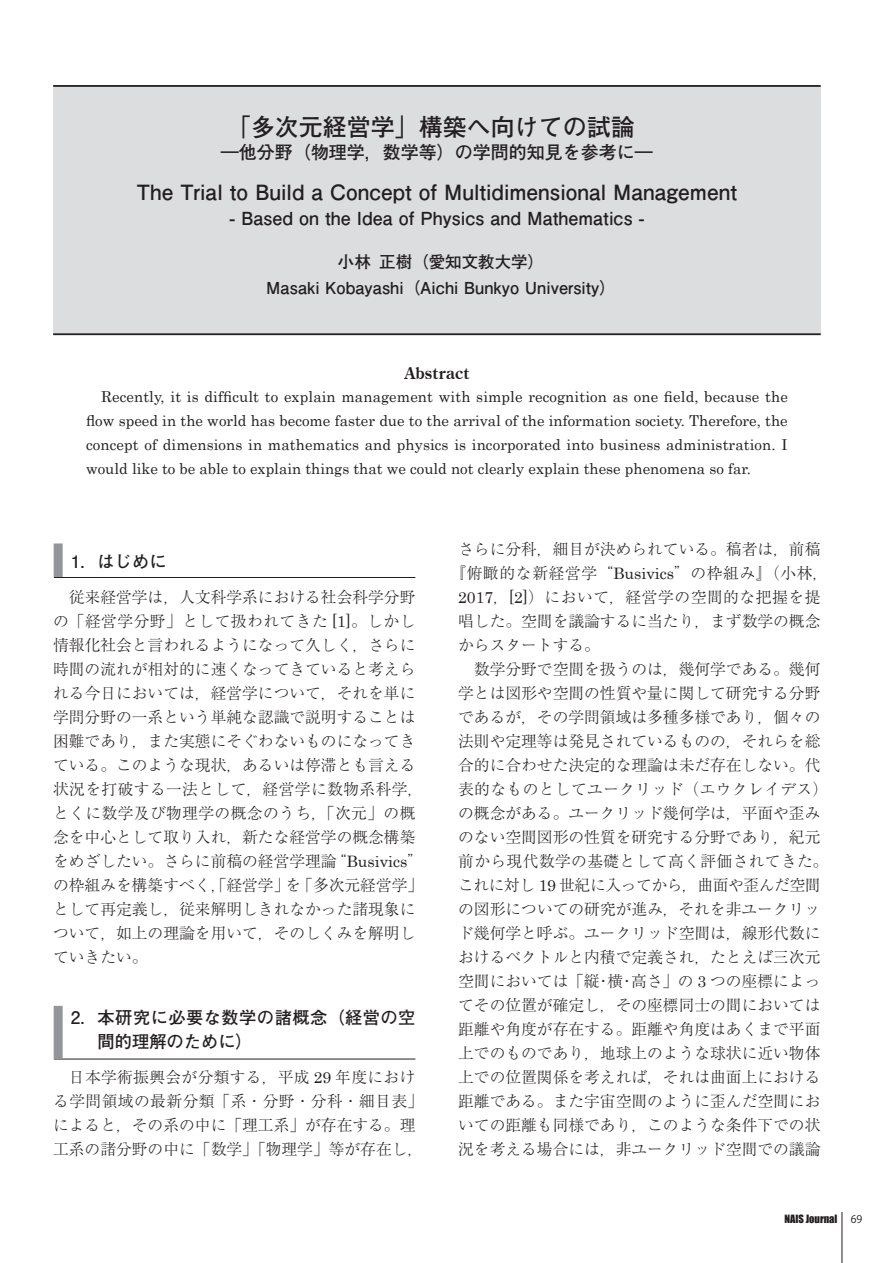
<style>
.page{position:relative;width:893px;height:1263px;background:#fff}
.page>*{position:absolute;margin:0;border:0;box-sizing:border-box;transform-origin:0 0}
.t1{font:500 61.8px "Gothic MB101 Pro";color:#939598;scale:.17 1}
.タイトル_演題{font:700 24px "Futo Go B101 Pro";color:#231f20}
.タイトル_演題英語{font:700 21px "Futo Go B101 Pro";color:#231f20}
.タイトル_英語演題サブ{font:700 18px "Futo Go B101 Pro";color:#231f20}
.タイトル_演題サブ{font:700 18px "Futo Go B101 Pro";color:#231f20}
.t2{font:700 17.25px/24px "Futo Go B101 Pro";letter-spacing:.025em;color:#231f20}
.タイトル_名前英語{font:700 16.5px "Futo Go B101 Pro";color:#231f20}
.タイトル_名前{font:700 16.5px "Futo Go B101 Pro";color:#231f20}
.Abstract_見出し{font:700 16.5px "Century Oldstyle BT";color:#231f20}
.基本本文{font:300 15.75px/24px "Ryumin Pro";color:#231f20;text-align:center}
.基本本文-2{font:300 15.75px "Ryumin Pro";letter-spacing:.04em;color:#231f20}
.基本本文-3{font:300 15.75px "Ryumin Pro";letter-spacing:.035em;color:#231f20}
.Abstract本文{font:15px/24px "Century";color:#231f20;text-align:justify}
.t3{font:10.5px "Impact";color:#231f20}
.t4{font:10.5px "Koz Go Pro";color:#231f20}
.s1{font-family:"Gothic MB101 Pro";font-weight:500;font-size:38.85px;color:#939598}
.s2{font-family:"Century";font-weight:400}
</style>
<div class="page">
<hr style="left:842px;top:1212px;width:1px;height:51px;background:#231f20">
<div style="left:53px;top:86px;width:768px;height:248px;background:#dcdddf"></div>
<hr style="left:53px;top:85px;width:768px;height:2px;background:#231f20">
<hr style="left:53px;top:333px;width:768px;height:2px;background:#231f20">
<hr style="left:54px;top:577px;width:361px;height:1px;background:#231f20">
<hr style="left:54px;top:1059px;width:361px;height:1px;background:#231f20">
<p class="タイトル_演題" style="left:227px;top:107px;width:409px">「多次元経営学」構築へ向けての試論</p>
<p class="タイトル_演題サブ" style="left:221px;top:138px;width:433px">―他分野（物理学，数学等）の学問的知見を参考に―</p>
<p class="タイトル_演題英語" style="left:137px;top:176px;width:602px">The Trial to Build a Concept of Multidimensional Management</p>
<p class="タイトル_英語演題サブ" style="left:230px;top:204px;width:416px">- Based on the Idea of Physics and Mathematics -</p>
<p class="タイトル_名前" style="left:338px;top:249px;width:208px">小林 正樹（愛知文教大学）</p>
<p class="タイトル_名前英語" style="left:266px;top:275px;width:351px">Masaki Kobayashi（Aichi Bunkyo University）</p>
<p class="Abstract_見出し" style="left:404px;top:363px;width:67px">Abstract</p>
<p class="Abstract本文" style="left:86px;top:383px;width:703px;text-indent:15px">Recently, it is difficult to explain management with simple recognition as one field, because the flow speed in the world has become faster due to the arrival of the information society. Therefore, the concept of dimensions in mathematics and physics is incorporated into business administration. I would like to be able to explain things that we could not clearly explain these phenomena so far.</p>
<p class="t2" style="left:53px;top:547px;width:115px"><span class="s1">■</span> 1．はじめに</p>
<p class="基本本文" style="left:53px;top:584px;width:372px;text-align:left;text-indent:16px">従来経営学は，人文科学系における社会科学分野の「経営学分野」として扱われてきた <span class="s2">[1]</span>。しかし情報化社会と言われるようになって久しく，さらに時間の流れが相対的に速くなってきていると考えられる今日においては，経営学について，それを単に学問分野の一系という単純な認識で説明することは困難であり，また実態にそぐわないものになってきている。このような現状，あるいは停滞とも言える状況を打破する一法として，経営学に数物系科学，とくに数学及び物理学の概念のうち，「次元」の概念を中心として取り入れ，新たな経営学の概念構築をめざしたい。さらに前稿の経営学理論“<span class="s2">Busivics</span>”の枠組みを構築すべく，「経営学」を「多次元経営学」として再定義し，従来解明しきれなかった諸現象について，如上の理論を用いて，そのしくみを解明していきたい。</p>
<p class="t1" style="left:53px;top:981px;width:62px">■</p>
<p class="t2" style="left:98px;top:1003px;width:319px;text-indent:-27px">2．本研究に必要な数学の諸概念（経営の空間的理解のために）</p>
<p class="基本本文" style="left:53px;top:1064px;width:372px">日本学術振興会が分類する，平成 <span class="s2">29</span> 年度におけ<br>る学問領域の最新分類「系・分野・分科・細目表」によると，その系の中に「理工系」が存在する。理工系の諸分野の中に「数学」「物理学」等が存在し，</p>
<p class="基本本文" style="left:458px;top:535px;width:364px">さらに分科，細目が決められている。稿者は，前稿</p>
<p class="基本本文-2" style="left:450px;top:560px;width:379px">『俯瞰的な新経営学“<span class="s2">Busivics</span>”の枠組み』（小林，</p>
<p class="基本本文-3" style="left:458px;top:584px;width:364px"><span class="s2">2017</span>，<span class="s2">[2]</span>）において，経営学の空間的な把握を提</p>
<p class="基本本文" style="left:458px;top:607px;width:364px">唱した。空間を議論するに当たり，まず数学の概念</p>
<p class="基本本文" style="left:458px;top:631px;width:143px">からスタートする。</p>
<p class="基本本文" style="left:458px;top:655px;width:372px">数学分野で空間を扱うのは，幾何学である。幾何<br>学とは図形や空間の性質や量に関して研究する分野であるが，その学問領域は多種多様であり，個々の法則や定理等は発見されているものの，それらを総合的に合わせた決定的な理論は未だ存在しない。代表的なものとしてユークリッド（エウクレイデス）の概念がある。ユークリッド幾何学は，平面や歪みのない空間図形の性質を研究する分野であり，紀元前から現代数学の基礎として高く評価されてきた。これに対し <span class="s2">19</span> 世紀に入ってから，曲面や歪んだ空間の図形についての研究が進み，それを非ユークリッド幾何学と呼ぶ。ユークリッド空間は，線形代数におけるベクトルと内積で定義され，たとえば三次元空間においては「縦・横・高さ」の <span class="s2">3</span> つの座標によってその位置が確定し，その座標同士の間においては距離や角度が存在する。距離や角度はあくまで平面上でのものであり，地球上のような球状に近い物体上での位置関係を考えれば，それは曲面上における距離である。また宇宙空間のように歪んだ空間においての距離も同様であり，このような条件下での状況を考える場合には，非ユークリッド空間での議論</p>
<p class="t3" style="left:784px;top:1211px;width:55px">NAIS Journal</p>
<p class="t4" style="left:851px;top:1213px;width:13px">69</p>
</div>
